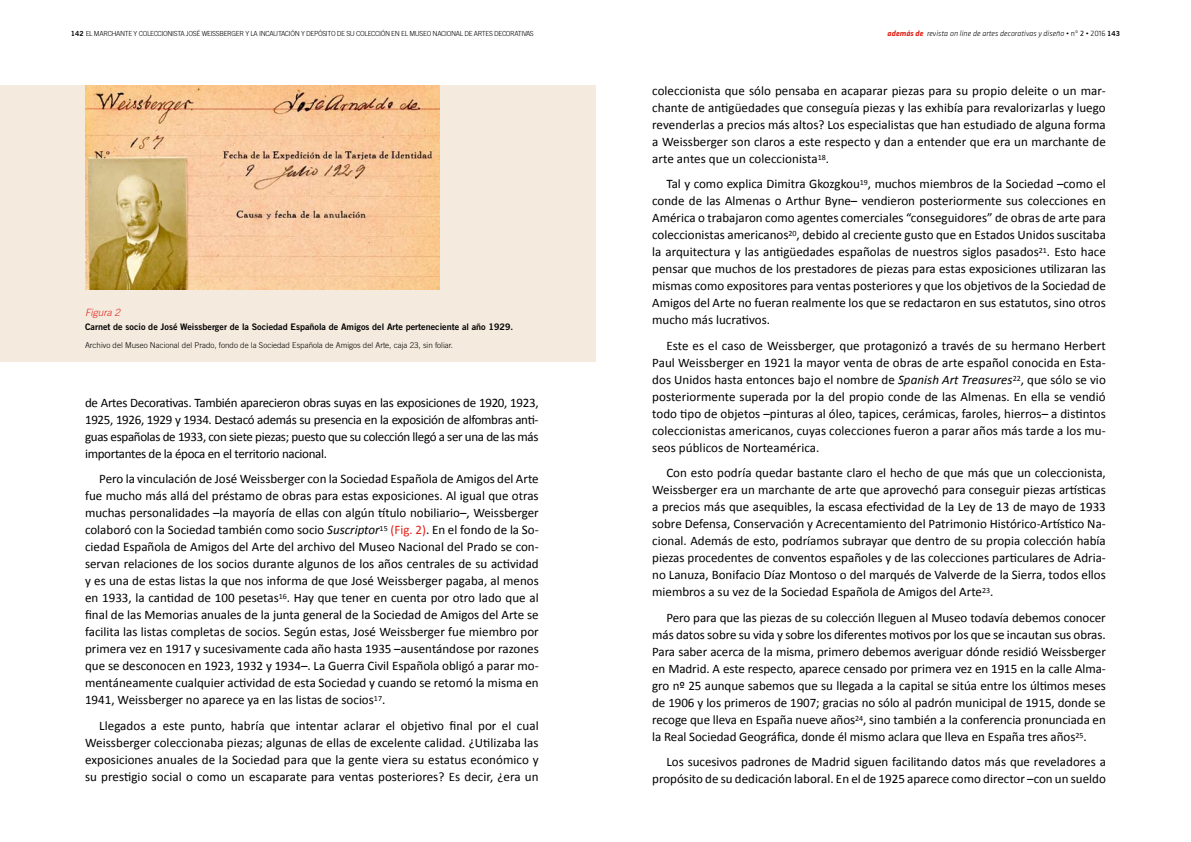
<style>
.page{position:relative;width:1191px;height:842px;background:#fff}
.page>*{position:absolute;margin:0;border:0;box-sizing:border-box;transform-origin:0 0}
.t1{font:13px/17px "Calibri";color:#000;text-align:justify}
.t2{font:italic 300 10px "Trade Gothic LT";color:#e32219}
.t3{font:9px "Trade Gothic LT Bold Two";color:#000}
.t4{font:300 8px "Trade Gothic LT";color:#000}
.t5{font:italic 300 8px "Klavika";color:#000}
.t6{font:300 7px "Trade Gothic LT";letter-spacing:-.05em;color:#000}
.s1{font-family:"Trade Gothic LT Bold Two";font-weight:400}
.s2{font-weight:700;color:#e32219}
.s3{font-style:normal}
.s4{font-weight:400;font-style:normal}
.s5{font-family:"Trade Gothic LT Bold Two";font-weight:400;font-style:normal;font-size:7px}
.s6{font-style:italic}
.s7{color:#e32219}
</style>
<div class="page">
<div style="left:0;top:85px;width:595px;height:277px;background:#f4eade"></div>
<img style="left:85px;top:85px;width:355px;height:205px">
<p class="t6" style="left:71px;top:29px;width:464px"><span class="s1">142</span> EL MARCHANTE Y COLECCIONISTA JOSÉ WEISSBERGER Y LA INCAUTACIÓN Y DEPÓSITO DE SU COLECCIÓN EN EL MUSEO NACIONAL DE ARTES DECORATIVAS</p>
<p class="t5" style="left:887px;top:29px;width:234px"><span class="s2">además de</span> revista on line de artes decorativas y diseño <span class="s3">• nº</span> <span class="s4">2</span> <span class="s3">• 2016</span> <span class="s5">143</span></p>
<p class="t2" style="left:85px;top:306px;width:37px">Figura 2</p>
<p class="t3" style="left:85px;top:321px;width:430px">Carnet de socio de José Weissberger de la Sociedad Española de Amigos del Arte perteneciente al año 1929.</p>
<p class="t4" style="left:85px;top:340px;width:369px">Archivo del Museo Nacional del Prado, fondo de la Sociedad Española de Amigos del Arte, caja 23, sin foliar.</p>
<p class="t1" style="left:85px;top:393px;width:455px">de Artes Decorativas. También aparecieron obras suyas en las exposiciones de 1920, 1923, 1925, 1926, 1929 y 1934. Destacó además su presencia en la exposición de alfombras anti&shy;guas españolas de 1933, con siete piezas; puesto que su colección llegó a ser una de las más importantes de la época en el territorio nacional.</p>
<p class="t1" style="left:85px;top:470px;width:455px;text-indent:14px">Pero la vinculación de José Weissberger con la Sociedad Española de Amigos del Arte fue mucho más allá del préstamo de obras para estas exposiciones. Al igual que otras muchas personalidades –la mayoría de ellas con algún título nobiliario–, Weissberger colaboró con la Sociedad también como socio <span class="s6">Suscriptor</span><sup>15</sup> <span class="s7">(Fig. 2)</span>. En el fondo de la So&shy;ciedad Española de Amigos del Arte del archivo del Museo Nacional del Prado se con&shy;servan relaciones de los socios durante algunos de los años centrales de su actividad y es una de estas listas la que nos informa de que José Weissberger pagaba, al menos en 1933, la cantidad de 100 pesetas<sup>16</sup>. Hay que tener en cuenta por otro lado que al final de las Memorias anuales de la junta general de la Sociedad de Amigos del Arte se facilita las listas completas de socios. Según estas, José Weissberger fue miembro por primera vez en 1917 y sucesivamente cada año hasta 1935 –ausentándose por razones que se desconocen en 1923, 1932 y 1934–. La Guerra Civil Española obligó a parar mo&shy;mentáneamente cualquier actividad de esta Sociedad y cuando se retomó la misma en 1941, Weissberger no aparece ya en las listas de socios<sup>17</sup>.</p>
<p class="t1" style="left:85px;top:716px;width:455px;text-indent:14px">Llegados a este punto, habría que intentar aclarar el objetivo final por el cual Weissberger coleccionaba piezas; algunas de ellas de excelente calidad. ¿Utilizaba las exposiciones anuales de la Sociedad para que la gente viera su estatus económico y su prestigio social o como un escaparate para ventas posteriores? Es decir, ¿era un</p>
<p class="t1" style="left:652px;top:81px;width:455px">coleccionista que sólo pensaba en acaparar piezas para su propio deleite o un mar&shy;chante de antigüedades que conseguía piezas y las exhibía para revalorizarlas y luego revenderlas a precios más altos? Los especialistas que han estudiado de alguna forma a Weissberger son claros a este respecto y dan a entender que era un marchante de arte antes que un coleccionista<sup>18</sup>.</p>
<p class="t1" style="left:652px;top:175px;width:455px;text-indent:14px">Tal y como explica Dimitra Gkozgkou<sup>19</sup>, muchos miembros de la Sociedad –como el conde de las Almenas o Arthur Byne– vendieron posteriormente sus colecciones en América o trabajaron como agentes comerciales “conseguidores” de obras de arte para coleccionistas americanos<sup>20</sup>, debido al creciente gusto que en Estados Unidos suscitaba la arquitectura y las antigüedades españolas de nuestros siglos pasados<sup>21</sup>. Esto hace pensar que muchos de los prestadores de piezas para estas exposiciones utilizaran las mismas como expositores para ventas posteriores y que los objetivos de la Sociedad de Amigos del Arte no fueran realmente los que se redactaron en sus estatutos, sino otros mucho más lucrativos.</p>
<p class="t1" style="left:652px;top:336px;width:455px;text-indent:14px">Este es el caso de Weissberger, que protagonizó a través de su hermano Herbert Paul Weissberger en 1921 la mayor venta de obras de arte español conocida en Esta&shy;dos Unidos hasta entonces bajo el nombre de <span class="s6">Spanish Art Treasures</span><sup>22</sup>, que sólo se vio posteriormente superada por la del propio conde de las Almenas. En ella se vendió todo tipo de objetos –pinturas al óleo, tapices, cerámicas, faroles, hierros– a distintos coleccionistas americanos, cuyas colecciones fueron a parar años más tarde a los mu&shy;seos públicos de Norteamérica.</p>
<p class="t1" style="left:652px;top:464px;width:455px;text-indent:14px">Con esto podría quedar bastante claro el hecho de que más que un coleccionista, Weissberger era un marchante de arte que aprovechó para conseguir piezas artísticas a precios más que asequibles, la escasa efectividad de la Ley de 13 de mayo de 1933 sobre Defensa, Conservación y Acrecentamiento del Patrimonio Histórico-Artístico Na&shy;cional. Además de esto, podríamos subrayar que dentro de su propia colección había piezas procedentes de conventos españoles y de las colecciones particulares de Adria&shy;no Lanuza, Bonifacio Díaz Montoso o del marqués de Valverde de la Sierra, todos ellos miembros a su vez de la Sociedad Española de Amigos del Arte<sup>23</sup>.</p>
<p class="t1" style="left:652px;top:608px;width:455px;text-indent:14px">Pero para que las piezas de su colección lleguen al Museo todavía debemos conocer más datos sobre su vida y sobre los diferentes motivos por los que se incautan sus obras.<br>Para saber acerca de la misma, primero debemos averiguar dónde residió Weissberger en Madrid. A este respecto, aparece censado por primera vez en 1915 en la calle Alma&shy;gro nº 25 aunque sabemos que su llegada a la capital se sitúa entre los últimos meses de 1906 y los primeros de 1907; gracias no sólo al padrón municipal de 1915, donde se recoge que lleva en España nueve años<sup>24</sup>, sino también a la conferencia pronunciada en la Real Sociedad Geográfica, donde él mismo aclara que lleva en España tres años<sup>25</sup>.</p>
<p class="t1" style="left:652px;top:753px;width:455px;text-align:right">Los sucesivos padrones de Madrid siguen facilitando datos más que reveladores a propósito de su dedicación laboral. En el de 1925 aparece como director –con un sueldo</p>
</div>
